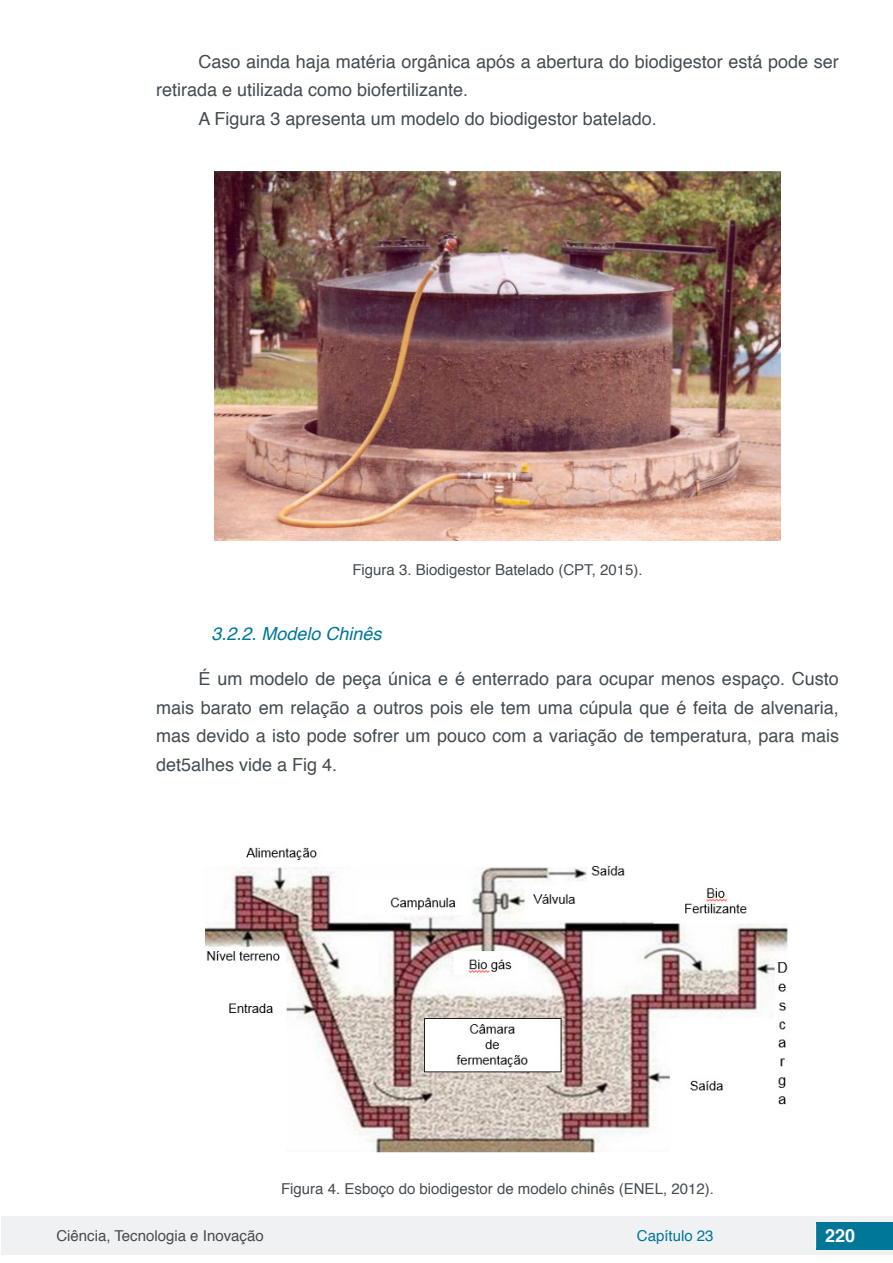
<style>
.page{position:relative;width:893px;height:1263px;background:#fff}
.page>*{position:absolute;margin:0;border:0;box-sizing:border-box;transform-origin:0 0}
.t1{font:18px/28.5px "Helvetica";color:#434c52;text-align:justify}
.t2{font:italic 18px "Helvetica";color:#007699}
.t3{font:700 18px "Helvetica";color:#fff}
.t4{font:15px "Helvetica";color:#434c52}
.t5{font:15px "Helvetica";color:#007699}
</style>
<div class="page">
<div style="left:1px;top:1216px;width:891px;height:38px;background:#f0f1f2"></div>
<div style="left:816px;top:1222px;width:77px;height:27px;background:#007699"></div>
<svg style="left:815px;top:1224px;width:1px;height:24px"></svg>
<img style="left:215px;top:172px;width:565px;height:368px">
<img style="left:205px;top:847px;width:583px;height:306px">
<p class="t1" style="left:199px;top:47px;width:642px">Caso ainda haja matéria orgânica após a abertura do biodigestor está pode ser</p>
<p class="t1" style="left:156px;top:76px;width:314px">retirada e utilizada como biofertilizante.</p>
<p class="t1" style="left:199px;top:104px;width:460px">A Figura 3 apresenta um modelo do biodigestor batelado.</p>
<p class="t4" style="left:352px;top:558px;width:292px">Figura 3. Biodigestor Batelado (CPT, 2015).</p>
<p class="t2" style="left:211px;top:619px;width:172px">3.2.2. Modelo Chinês</p>
<p class="t1" style="left:156px;top:665px;width:684px;text-indent:43px">É um modelo de peça única e é enterrado para ocupar menos espaço. Custo mais barato em relação a outros pois ele tem uma cúpula que é feita de alvenaria, mas devido a isto pode sofrer um pouco com a variação de temperatura, para mais det5alhes vide a Fig 4.</p>
<p class="t4" style="left:281px;top:1177px;width:434px">Figura 4. Esboço do biodigestor de modelo chinês (ENEL, 2012).</p>
<p class="t4" style="left:56px;top:1224px;width:209px">Ciência, Tecnologia e Inovação</p>
<p class="t5" style="left:637px;top:1224px;width:78px">Capítulo 23</p>
<p class="t3" style="left:825px;top:1221px;width:32px">220</p>
</div>
